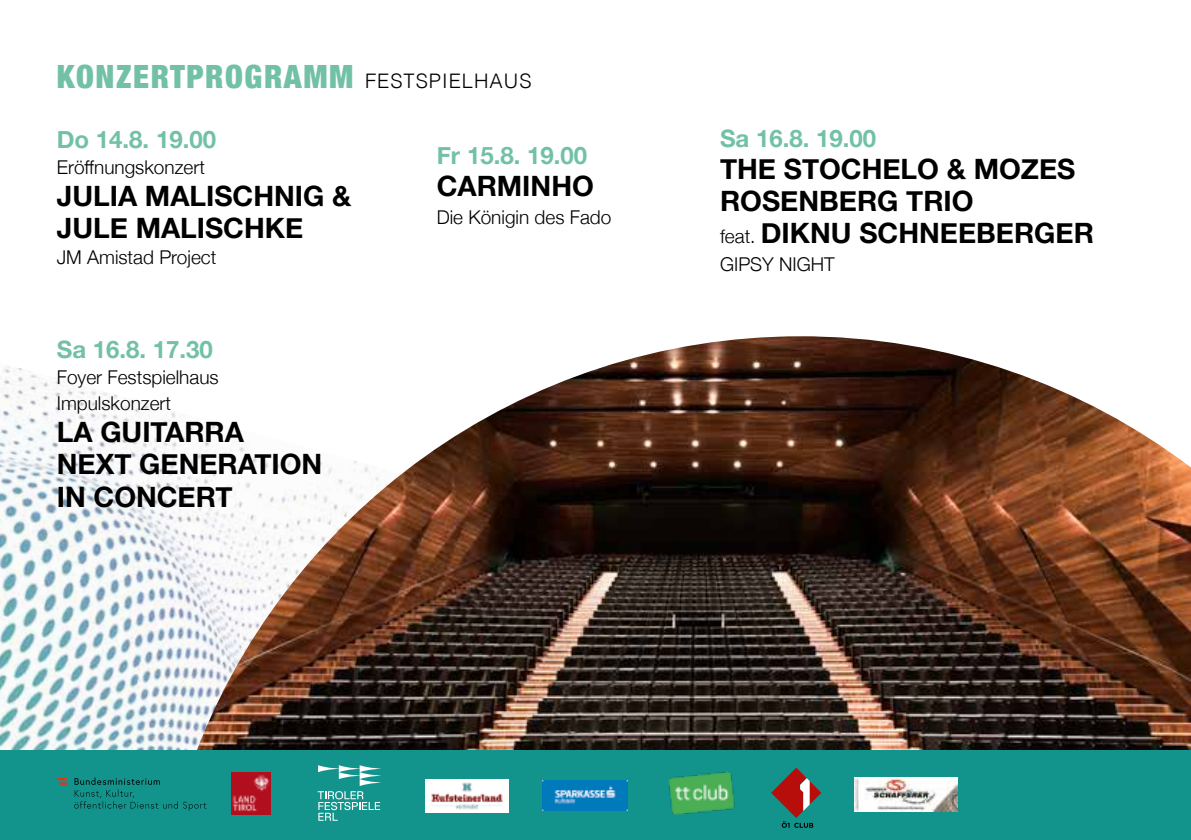
<style>
.page{position:relative;width:1191px;height:840px;background:#fff}
.page>*{position:absolute;margin:0;border:0;box-sizing:border-box;transform-origin:0 0}
.t1{font:900 condensed 32px "Helvetica Neue";letter-spacing:.05em;color:#72c1a7}
.t2{font:700 28px/32px "Helvetica Neue";color:#000}
.t3{font:700 24px "Helvetica Neue";color:#72c1a7}
.t4{font:300 19px/26px "Helvetica Neue";color:#000}
.s1{font-family:"Helvetica";font-weight:300;font-stretch:normal;font-size:20px;color:#000}
.s2{font-weight:300;font-size:19px}
</style>
<div class="page">
<img style="left:0;top:366px;width:191px;height:383px">
<img style="left:191px;top:336px;width:1000px;height:413px">
<div style="left:0;top:749px;width:1191px;height:90px;background:#12948c"></div>
<img style="left:425px;top:779px;width:83px;height:32px">
<svg style="left:318px;top:765px;width:62px;height:55px"></svg>
<img style="left:232px;top:772px;width:38px;height:41px">
<svg style="left:74px;top:777px;width:132px;height:33px"></svg>
<svg style="left:57px;top:778px;width:10px;height:6px"></svg>
<img style="left:543px;top:780px;width:85px;height:29px">
<svg style="left:771px;top:767px;width:50px;height:60px"></svg>
<img style="left:854px;top:777px;width:103px;height:33px">
<img style="left:669px;top:772px;width:66px;height:41px">
<p class="t1" style="left:57px;top:50px;width:476px">KONZERTPROGRAMM <span class="s1">FESTSPIELHAUS</span></p>
<p class="t3" style="left:57px;top:121px;width:161px">Do 14.8. 19.00</p>
<p class="t4" style="left:57px;top:153px;width:150px">Eröffnungskonzert</p>
<p class="t2" style="left:57px;top:181px;width:296px">JULIA MALISCHNIG &amp;<br>JULE MALISCHKE</p>
<p class="t4" style="left:57px;top:243px;width:161px">JM Amistad Project</p>
<p class="t3" style="left:57px;top:331px;width:158px">Sa 16.8. 17.30</p>
<p class="t4" style="left:57px;top:363px;width:163px">Foyer Festspielhaus<br>Impulskonzert</p>
<p class="t2" style="left:57px;top:417px;width:267px">LA GUITARRA<br>NEXT GENERATION<br>IN CONCERT</p>
<p class="t3" style="left:437px;top:136px;width:152px">Fr 15.8. 19.00</p>
<p class="t2" style="left:437px;top:170px;width:159px">CARMINHO</p>
<p class="t4" style="left:437px;top:202px;width:176px">Die Königin des Fado</p>
<p class="t3" style="left:720px;top:120px;width:158px">Sa 16.8. 19.00</p>
<p class="t2" style="left:720px;top:154px;width:375px">THE STOCHELO &amp; MOZES<br>ROSENBERG TRIO<br><span class="s2">feat.</span> DIKNU SCHNEEBERGER</p>
<p class="t4" style="left:720px;top:250px;width:116px">GIPSY NIGHT</p>
</div>
